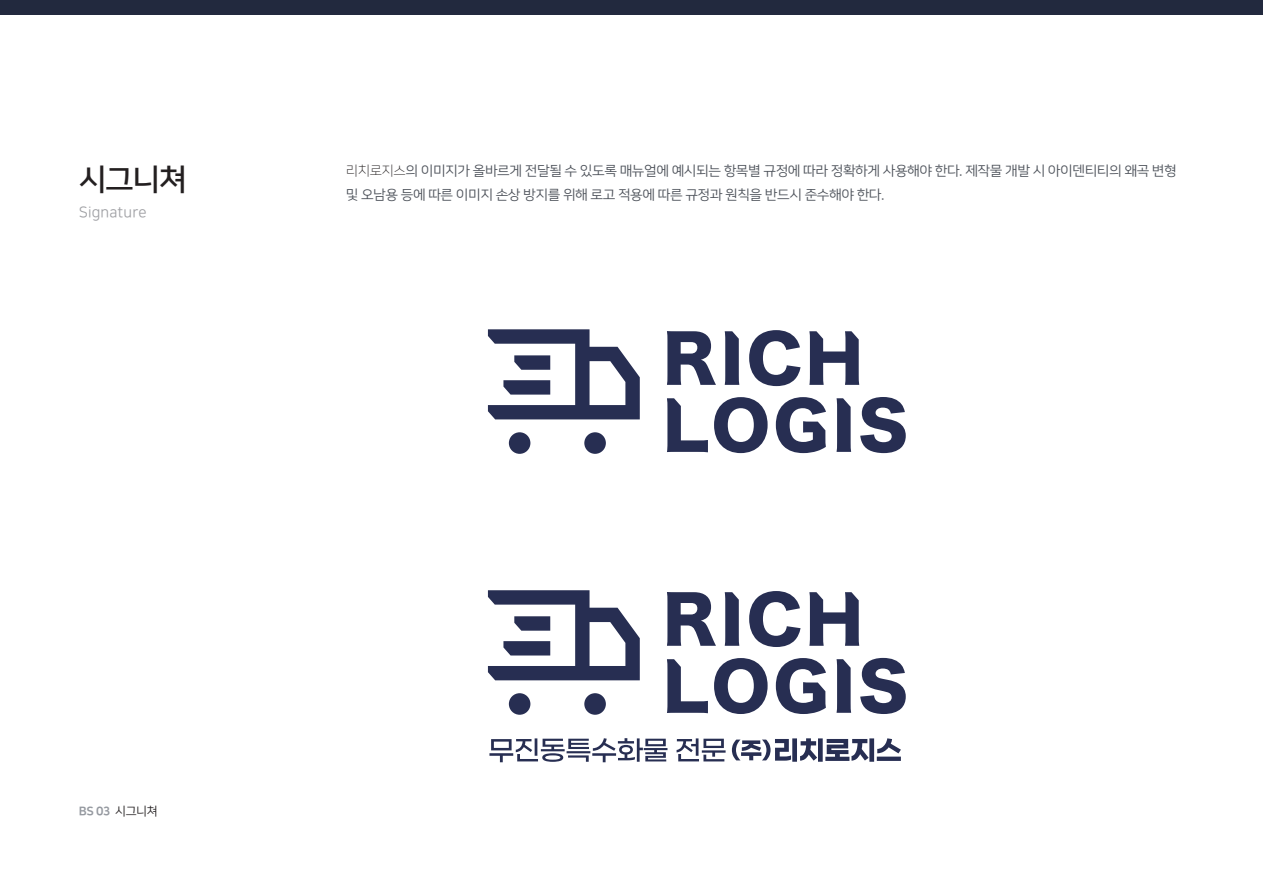
<style>
.page{position:relative;width:1263px;height:893px;background:#fff}
.page>*{position:absolute;margin:0;border:0;box-sizing:border-box;transform-origin:0 0}
.t1{font:30px "Nanum Square B";color:#231f20}
.t2{font:15px "Nanum Square R";letter-spacing:.01em;color:#9e9fa3}
.t3{font:13.5px/24px "Nanum Square R";letter-spacing:-.03em;color:#4c5159}
.t4{font:12px "Nanum Square EB";color:#9599a0}
.s1{font-family:"Nanum Square L";color:#231f20}
.s2{font-family:"Nanum Square R";color:#231f20}
</style>
<div class="page">
<div style="left:342px;top:0;width:921px;height:15px;background:#22293e"></div>
<div style="left:0;top:0;width:342px;height:15px;background:#22293e"></div>
<svg style="left:488px;top:329px;width:152px;height:90px"></svg>
<div style="left:509px;top:432px;width:21px;height:22px;background:#272e52;border-radius:50%"></div>
<div style="left:584px;top:432px;width:22px;height:22px;background:#272e52;border-radius:50%"></div>
<svg style="left:667px;top:331px;width:49px;height:54px"></svg>
<svg style="left:725px;top:331px;width:14px;height:54px"></svg>
<svg style="left:749px;top:330px;width:51px;height:56px"></svg>
<svg style="left:809px;top:331px;width:50px;height:54px"></svg>
<svg style="left:667px;top:398px;width:41px;height:54px"></svg>
<svg style="left:714px;top:397px;width:54px;height:56px"></svg>
<svg style="left:776px;top:397px;width:50px;height:56px"></svg>
<svg style="left:836px;top:398px;width:15px;height:54px"></svg>
<svg style="left:860px;top:397px;width:46px;height:56px"></svg>
<svg style="left:489px;top:738px;width:178px;height:24px"></svg>
<svg style="left:676px;top:738px;width:50px;height:23px"></svg>
<svg style="left:732px;top:738px;width:169px;height:24px"></svg>
<svg style="left:488px;top:590px;width:152px;height:90px"></svg>
<div style="left:509px;top:693px;width:21px;height:22px;background:#272e52;border-radius:50%"></div>
<div style="left:584px;top:693px;width:22px;height:22px;background:#272e52;border-radius:50%"></div>
<svg style="left:667px;top:592px;width:49px;height:54px"></svg>
<svg style="left:725px;top:592px;width:14px;height:54px"></svg>
<svg style="left:749px;top:591px;width:51px;height:56px"></svg>
<svg style="left:809px;top:592px;width:50px;height:54px"></svg>
<svg style="left:667px;top:659px;width:41px;height:54px"></svg>
<svg style="left:714px;top:658px;width:54px;height:56px"></svg>
<svg style="left:776px;top:658px;width:50px;height:56px"></svg>
<svg style="left:836px;top:659px;width:15px;height:54px"></svg>
<svg style="left:860px;top:658px;width:46px;height:56px"></svg>
<h1 class="t1" style="left:79px;top:163px;width:110px">시그니쳐</h1>
<p class="t3" style="left:346px;top:159px;width:832px"><span class="s1">리치로지스</span>의 이미지가 올바르게 전달될 수 있도록 매뉴얼에 예시되는 항목별 규정에 따라 정확하게 사용해야 한다. 제작물 개발 시 아이덴티티의 왜곡 변형 및 오남용 등에 따른 이미지 손상 방지를 위해 로고 적용에 따른 규정과 원칙을 반드시 준수해야 한다.</p>
<p class="t2" style="left:79px;top:204px;width:69px">Signature</p>
<p class="t4" style="left:79px;top:805px;width:80px">BS 03 <span class="s2">시그니쳐</span></p>
</div>
